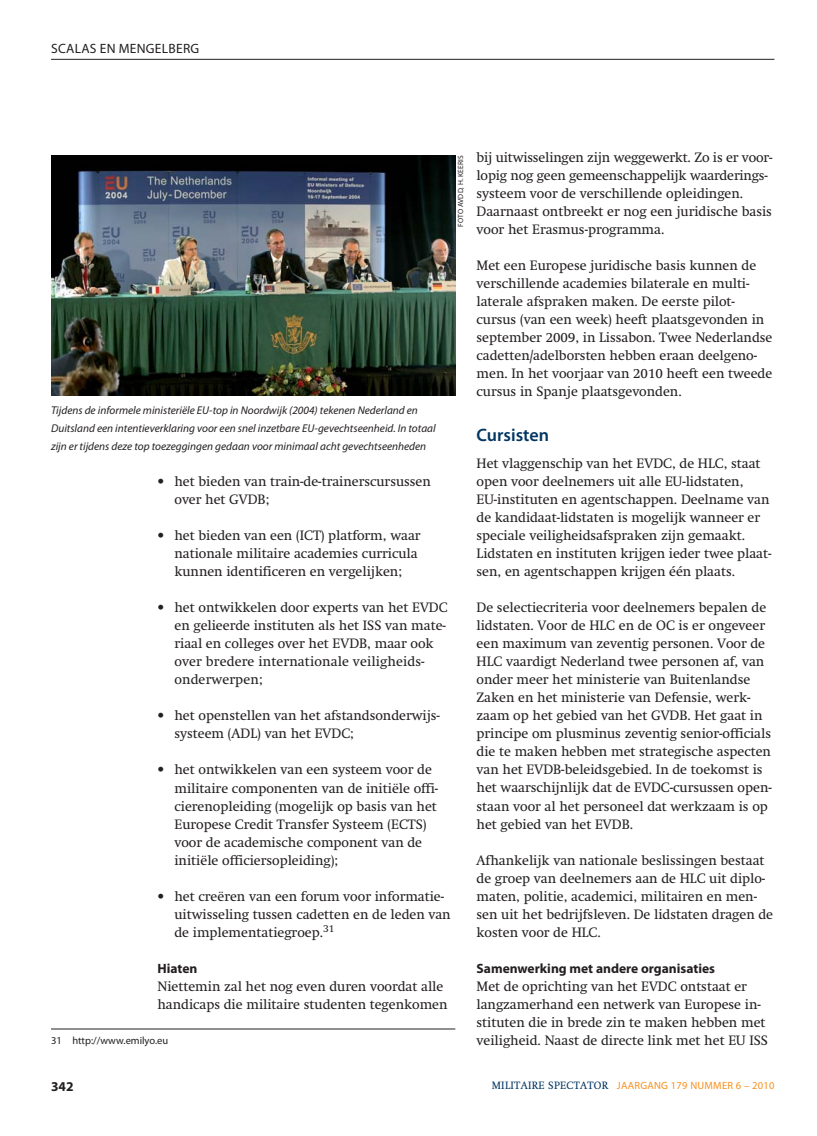
<style>
.page{position:relative;width:817px;height:1136px;background:#fff}
.page>*{position:absolute;margin:0;border:0;box-sizing:border-box;transform-origin:0 0}
.t1{font:600 18px "Myriad Pro";color:#003562}
.t2{font:13.5px/18px "Swift";color:#231f20}
.t3{font:700 13.5px "Myriad Pro";color:#231f20}
.t4{font:13.5px "Myriad Pro";letter-spacing:.02em;color:#231f20}
.t5{font:italic 11.25px/18px "Myriad Pro";color:#231f20}
.t6{font:10.5px "Myriad Pro";letter-spacing:.025em;color:#f7901e}
.t7{font:10.5px "Myriad Pro";color:#231f20}
.t8{font:7.5px "Myriad Pro";letter-spacing:.02em;color:#231f20}
.s1{font-family:"Swift";color:#003562}
</style>
<div class="page">
<hr style="left:51px;top:59px;width:723px;height:1px;background:#231f20">
<hr style="left:51px;top:1028px;width:404px;height:1px;background:#231f20">
<img style="left:51px;top:155px;width:404px;height:240px">
<p class="t4" style="left:51px;top:40px;width:149px">SCALAS EN MENGELBERG</p>
<p class="t8" style="left:456px;top:227px;width:73px;rotate:-90deg">FOTO AVDD, H. KEERIS</p>
<p class="t5" style="left:51px;top:402px;width:386px">Tijdens de informele ministeriële EU-top in Noordwijk (2004) tekenen Nederland en<br>Duitsland een intentieverklaring voor een snel inzetbare EU-gevechtseenheid. In totaal zijn er tijdens deze top toezeggingen gedaan voor minimaal acht gevechtseenheden</p>
<p class="t2" style="left:174px;top:474px;width:258px;text-indent:-17px">• het bieden van train-de-trainerscursussen over het GVDB;</p>
<p class="t2" style="left:174px;top:528px;width:247px;text-indent:-17px">• het bieden van een (ICT) platform, waar nationale militaire academies curricula kunnen identificeren en vergelijken;</p>
<p class="t2" style="left:174px;top:600px;width:274px;text-indent:-17px">• het ontwikkelen door experts van het EVDC en gelieerde instituten als het ISS van mate&shy;riaal en colleges over het EVDB, maar ook over bredere internationale veiligheids&shy;onderwerpen;</p>
<p class="t2" style="left:174px;top:708px;width:267px;text-indent:-17px">• het openstellen van het afstandsonderwijs&shy;systeem (ADL) van het EVDC;</p>
<p class="t2" style="left:174px;top:762px;width:265px;text-indent:-17px">• het ontwikkelen van een systeem voor de militaire componenten van de initiële offi&shy;cierenopleiding (mogelijk op basis van het Europese Credit Transfer Systeem (ECTS) voor de academische component van de initiële officiersopleiding);</p>
<p class="t2" style="left:174px;top:888px;width:278px;text-indent:-17px">• het creëren van een forum voor informatie&shy;uitwisseling tussen cadetten en de leden van de implementatiegroep.<sup>31</sup></p>
<p class="t3" style="left:157px;top:962px;width:41px">Hiaten</p>
<p class="t2" style="left:157px;top:978px;width:291px">Niettemin zal het nog even duren voordat alle handicaps die militaire studenten tegenkomen</p>
<p class="t7" style="left:51px;top:1033px;width:119px">31 http://www.emilyo.eu</p>
<p class="t2" style="left:476px;top:150px;width:297px">bij uitwisselingen zijn weggewerkt. Zo is er voor&shy;lopig nog geen gemeenschappelijk waarderings&shy;systeem voor de verschillende opleidingen.<br>Daarnaast ontbreekt er nog een juridische basis voor het Erasmus-programma.</p>
<p class="t2" style="left:476px;top:258px;width:297px">Met een Europese juridische basis kunnen de verschillende academies bilaterale en multi&shy;laterale afspraken maken. De eerste pilot&shy;cursus (van een week) heeft plaatsgevonden in september 2009, in Lissabon. Twee Nederlandse cadetten/adelborsten hebben eraan deelgeno&shy;men. In het voorjaar van 2010 heeft een tweede cursus in Spanje plaatsgevonden.</p>
<h1 class="t1" style="left:476px;top:428px;width:74px">Cursisten</h1>
<p class="t2" style="left:476px;top:456px;width:296px">Het vlaggenschip van het EVDC, de HLC, staat open voor deelnemers uit alle EU-lidstaten, EU-instituten en agentschappen. Deelname van de kandidaat-lidstaten is mogelijk wanneer er speciale veiligheidsafspraken zijn gemaakt.<br>Lidstaten en instituten krijgen ieder twee plaat&shy;sen, en agentschappen krijgen één plaats.</p>
<p class="t2" style="left:476px;top:600px;width:297px">De selectiecriteria voor deelnemers bepalen de lidstaten. Voor de HLC en de OC is er ongeveer een maximum van zeventig personen. Voor de HLC vaardigt Nederland twee personen af, van onder meer het ministerie van Buitenlandse Zaken en het ministerie van Defensie, werk&shy;zaam op het gebied van het GVDB. Het gaat in principe om plusminus zeventig senior-officials die te maken hebben met strategische aspecten van het EVDB-beleidsgebied. In de toekomst is het waarschijnlijk dat de EVDC-cursussen open&shy;staan voor al het personeel dat werkzaam is op het gebied van het EVDB.</p>
<p class="t2" style="left:476px;top:852px;width:298px">Afhankelijk van nationale beslissingen bestaat de groep van deelnemers aan de HLC uit diplo&shy;maten, politie, academici, militairen en men&shy;sen uit het bedrijfsleven. De lidstaten dragen de kosten voor de HLC.</p>
<p class="t3" style="left:476px;top:962px;width:240px">Samenwerking met andere organisaties</p>
<p class="t2" style="left:476px;top:978px;width:293px">Met de oprichting van het EVDC ontstaat er langzamerhand een netwerk van Europese in&shy;stituten die in brede zin te maken hebben met veiligheid. Naast de directe link met het EU ISS</p>
<p class="t3" style="left:51px;top:1081px;width:24px">342</p>
<p class="t6" style="left:491px;top:1078px;width:284px"><span class="s1">MILITAIRE SPECTATOR</span> JAARGANG 179 NUMMER 6 – 2010</p>
</div>
